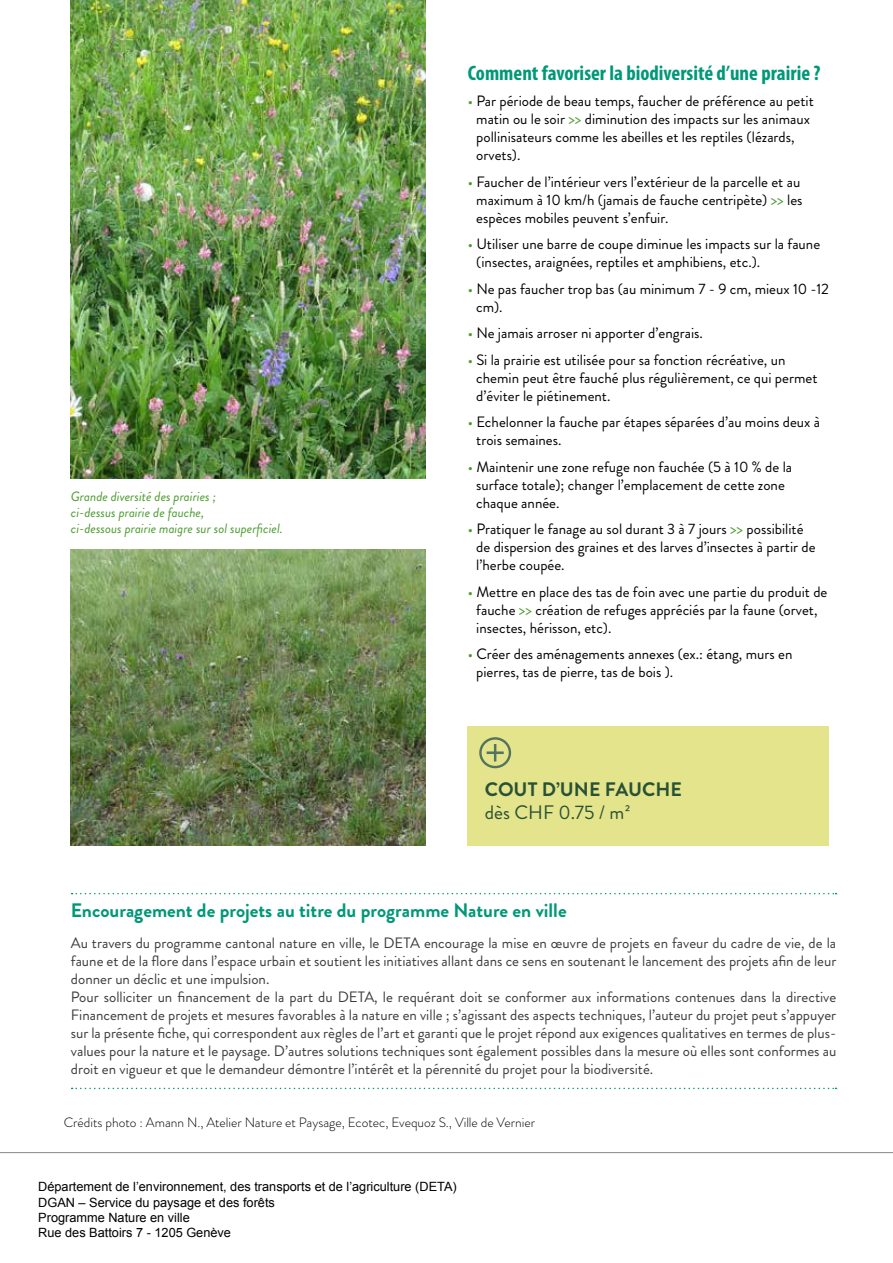
<style>
.page{position:relative;width:893px;height:1263px;background:#fff}
.page>*{position:absolute;margin:0;border:0;box-sizing:border-box;transform-origin:0 0}
.t1{font:700 condensed 21px "Myriad Pro";color:#009877}
.t2{font:700 19.5px "Brandon Grotesque";color:#009877}
.t3{font:700 19.5px "Brandon Grotesque";color:#295135}
.t4{font:19.5px "Brandon Grotesque";color:#295135}
.t5{font:15px/18px "Brandon Grotesque";color:#000}
.t6{font:15px/18px "Brandon Grotesque";color:#3c3c3b}
.t7{font:italic 13.5px/16.2px "Brandon Grotesque";color:#4c9c2e}
.t8{font:300 13.5px "Brandon Grotesque";color:#000}
.t9{font:12.75px/15.3px "Arial";color:#000}
.s1{color:#4c9c2e}
</style>
<div class="page">
<img style="left:71px;top:0;width:354px;height:479px">
<img style="left:71px;top:550px;width:354px;height:296px">
<div style="left:468px;top:726px;width:361px;height:120px;background:#e3e48c"></div>
<div style="left:479px;top:737px;width:32px;height:31px;border:2px solid #54745d;border-radius:50%"></div>
<svg style="left:487px;top:744px;width:17px;height:17px"></svg>
<svg style="left:0;top:1152px;width:893px;height:2px"></svg>
<svg style="left:72px;top:893px;width:764px;height:1px"></svg>
<svg style="left:72px;top:1088px;width:764px;height:1px"></svg>
<p class="t7" style="left:71px;top:488px;width:213px">Grande diversité des prairies ;<br>ci-dessus prairie de fauche,<br>ci-dessous prairie maigre sur sol superficiel.</p>
<h1 class="t1" style="left:468px;top:59px;width:354px">Comment favoriser la biodiversité d’une prairie ?</h1>
<p class="t5" style="left:476px;top:92px;width:339px;text-indent:-9px"><span class="s1">•</span> Par période de beau temps, faucher de préférence au petit matin ou le soir <span class="s1">&gt;&gt;</span> diminution des impacts sur les animaux pollinisateurs comme les abeilles et les reptiles (lézards, orvets).</p>
<p class="t5" style="left:476px;top:173px;width:328px;text-indent:-9px"><span class="s1">•</span> Faucher de l’intérieur vers l’extérieur de la parcelle et au maximum à 10 km/h (jamais de fauche centripète) <span class="s1">&gt;&gt;</span> les espèces mobiles peuvent s’enfuir.</p>
<p class="t5" style="left:476px;top:235px;width:345px;text-indent:-9px"><span class="s1">•</span> Utiliser une barre de coupe diminue les impacts sur la faune (insectes, araignées, reptiles et amphibiens, etc.).</p>
<p class="t5" style="left:476px;top:280px;width:354px;text-indent:-9px"><span class="s1">•</span> Ne pas faucher trop bas (au minimum 7 - 9 cm, mieux 10 -12 cm).</p>
<p class="t5" style="left:468px;top:324px;width:237px"><span class="s1">•</span> Ne jamais arroser ni apporter d’engrais.</p>
<p class="t5" style="left:476px;top:351px;width:343px;text-indent:-9px"><span class="s1">•</span> Si la prairie est utilisée pour sa fonction récréative, un chemin peut être fauché plus régulièrement, ce qui permet d’éviter le piétinement.</p>
<p class="t5" style="left:476px;top:413px;width:345px;text-indent:-9px"><span class="s1">•</span> Echelonner la fauche par étapes séparées d’au moins deux à trois semaines.</p>
<p class="t5" style="left:476px;top:458px;width:317px;text-indent:-9px"><span class="s1">•</span> Maintenir une zone refuge non fauchée (5 à 10 % de la surface totale); changer l’emplacement de cette zone chaque année.</p>
<p class="t5" style="left:476px;top:520px;width:341px;text-indent:-9px"><span class="s1">•</span> Pratiquer le fanage au sol durant 3 à 7 jours <span class="s1">&gt;&gt;</span> possibilité de dispersion des graines et des larves d’insectes à partir de l’herbe coupée.</p>
<p class="t5" style="left:476px;top:583px;width:353px;text-indent:-9px"><span class="s1">•</span> Mettre en place des tas de foin avec une partie du produit de fauche <span class="s1">&gt;&gt;</span> création de refuges appréciés par la faune (orvet, insectes, hérisson, etc).</p>
<p class="t5" style="left:476px;top:645px;width:318px;text-indent:-9px"><span class="s1">•</span> Créer des aménagements annexes (ex.: étang, murs en pierres, tas de pierre, tas de bois ).</p>
<h2 class="t3" style="left:485px;top:775px;width:199px">COUT D’UNE FAUCHE</h2>
<h2 class="t4" style="left:485px;top:799px;width:147px">dès CHF 0.75 / m2</h2>
<h2 class="t2" style="left:71px;top:897px;width:497px">Encouragement de projets au titre du programme Nature en ville</h2>
<p class="t6" style="left:71px;top:934px;width:767px">Au travers du programme cantonal nature en ville, le DETA encourage la mise en œuvre de projets en faveur du cadre de vie, de la faune et de la flore dans l’espace urbain et soutient les initiatives allant dans ce sens en soutenant le lancement des projets afin de leur donner un déclic et une impulsion.<br>Pour solliciter un financement de la part du DETA, le requérant doit se conformer aux informations contenues dans la directive Financement de projets et mesures favorables à la nature en ville ; s’agissant des aspects techniques, l’auteur du projet peut s’appuyer sur la présente fiche, qui correspondent aux règles de l’art et garanti que le projet répond aux exigences qualitatives en termes de plus&shy;values pour la nature et le paysage. D’autres solutions techniques sont également possibles dans la mesure où elles sont conformes au droit en vigueur et que le demandeur démontre l’intérêt et la pérennité du projet pour la biodiversité.</p>
<p class="t8" style="left:64px;top:1113px;width:473px">Crédits photo : Amann N., Atelier Nature et Paysage, Ecotec, Evequoz S., Ville de Vernier</p>
<p class="t9" style="left:38px;top:1179px;width:420px">Département de l’environnement, des transports et de l’agriculture (DETA)<br>DGAN – Service du paysage et des forêts<br>Programme Nature en ville<br>Rue des Battoirs 7 - 1205 Genève</p>
</div>
